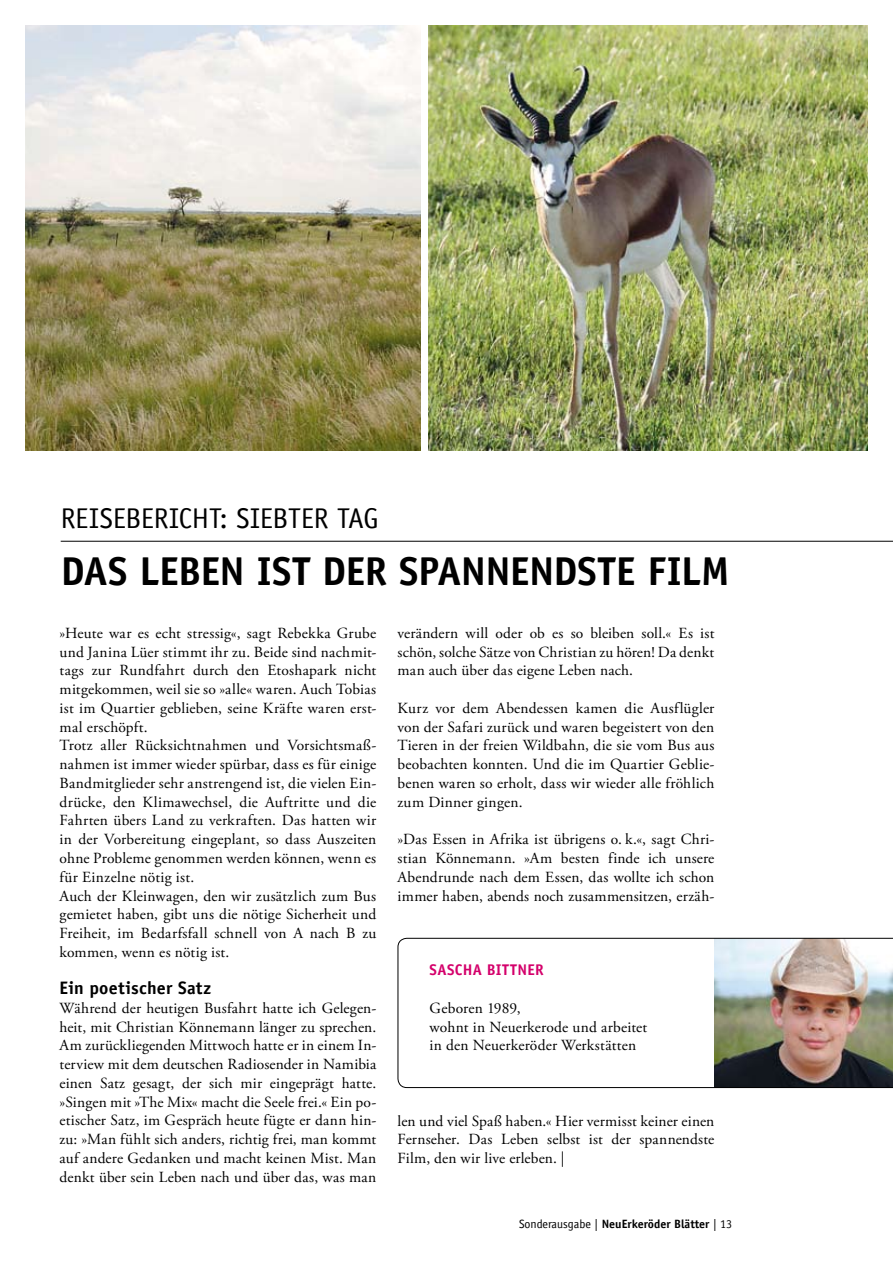
<style>
.page{position:relative;width:893px;height:1263px;background:#fff}
.page>*{position:absolute;margin:0;border:0;box-sizing:border-box;transform-origin:0 0}
.t1{font:700 40.2px "Officina Sans";letter-spacing:-.015em;color:#000}
.t2{font:28.5px "Officina Sans";letter-spacing:-.01em;color:#000}
.t3{font:700 18px "Officina Sans";letter-spacing:.02em;color:#000}
.t4{font:15.45px/18.8px "Adobe Garamond Pro";letter-spacing:.015em;color:#000;text-align:justify}
.t5{font:700 15.45px "Officina Sans";letter-spacing:.015em;color:#d4006b}
.t6{font:700 12px "Officina Sans";color:#000}
.s1{font-weight:400}
</style>
<div class="page">
<hr style="left:61px;top:541px;width:832px;height:1px;background:#000">
<img style="left:428px;top:25px;width:439px;height:425px">
<img style="left:26px;top:26px;width:394px;height:424px">
<svg style="left:398px;top:938px;width:495px;height:150px"></svg>
<h2 class="t2" style="left:61px;top:501px;width:319px">REISEBERICHT: SIEBTER TAG</h2>
<h1 class="t1" style="left:61px;top:546px;width:643px">DAS LEBEN IST DER SPANNENDSTE FILM</h1>
<p class="t4" style="left:60px;top:624px;width:318px;text-align:left">»Heute war es echt stressig«, sagt Rebekka Grube und Janina Lüer stimmt ihr zu. Beide sind nachmit&shy;tags zur Rundfahrt durch den Etoshapark nicht mitgekommen, weil sie so »alle« waren. Auch Tobias ist im Quartier geblieben, seine Kräfte waren erst&shy;mal erschöpft.<br>Trotz aller Rücksichtnahmen und Vorsichtsmaß&shy;nahmen ist immer wieder spürbar, dass es für einige Bandmitglieder sehr anstrengend ist, die vielen Ein&shy;drücke, den Klimawechsel, die Auftritte und die Fahrten übers Land zu verkraften. Das hatten wir in der Vorbereitung eingeplant, so dass Auszeiten ohne Probleme genommen werden können, wenn es für Einzelne nötig ist.<br>Auch der Kleinwagen, den wir zusätzlich zum Bus gemietet haben, gibt uns die nötige Sicherheit und Freiheit, im Bedarfsfall schnell von A nach B zu kommen, wenn es nötig ist.</p>
<p class="t3" style="left:60px;top:977px;width:153px">EIN POETISCHER SATZ</p>
<p class="t4" style="left:60px;top:999px;width:318px">Während der heutigen Busfahrt hatte ich Gelegen&shy;heit, mit Christian Könnemann länger zu sprechen.<br>Am zurückliegenden Mittwoch hatte er in einem In&shy;terview mit dem deutschen Radiosender in Namibia einen Satz gesagt, der sich mir eingeprägt hatte. »Singen mit »The Mix« macht die Seele frei.« Ein po&shy;etischer Satz, im Gespräch heute fügte er dann hin&shy;zu: »Man fühlt sich anders, richtig frei, man kommt auf andere Gedanken und macht keinen Mist. Man denkt über sein Leben nach und über das, was man</p>
<p class="t4" style="left:398px;top:624px;width:318px">verändern will oder ob es so bleiben soll.« Es ist schön, solche Sätze von Christian zu hören! Da denkt man auch über das eigene Leben nach.</p>
<p class="t4" style="left:398px;top:699px;width:318px">Kurz vor dem Abendessen kamen die Ausflügler von der Safari zurück und waren begeistert von den Tieren in der freien Wildbahn, die sie vom Bus aus beobachten konnten. Und die im Quartier Geblie&shy;benen waren so erholt, dass wir wieder alle fröhlich zum Dinner gingen.</p>
<p class="t4" style="left:398px;top:830px;width:318px">»Das Essen in Afrika ist übrigens o. k.«, sagt Chri&shy;stian Könnemann. »Am besten finde ich unsere Abendrunde nach dem Essen, das wollte ich schon immer haben, abends noch zusammensitzen, erzäh-</p>
<p class="t5" style="left:430px;top:960px;width:112px">SASCHA BITTNER</p>
<p class="t4" style="left:430px;top:999px;width:219px;text-align:left">Geboren 1989,<br>wohnt in Neuerkerode und arbeitet in den Neuerkeröder Werkstätten</p>
<p class="t4" style="left:398px;top:1112px;width:318px">len und viel Spaß haben.« Hier vermisst keiner einen Fernseher. Das Leben selbst ist der spannendste Film, den wir live erleben. |</p>
<p class="t6" style="left:519px;top:1216px;width:215px"><span class="s1">SONDERAUSGABE |</span> N EUERKERÖDER BLÄTTER <span class="s1">| 13</span></p>
</div>
